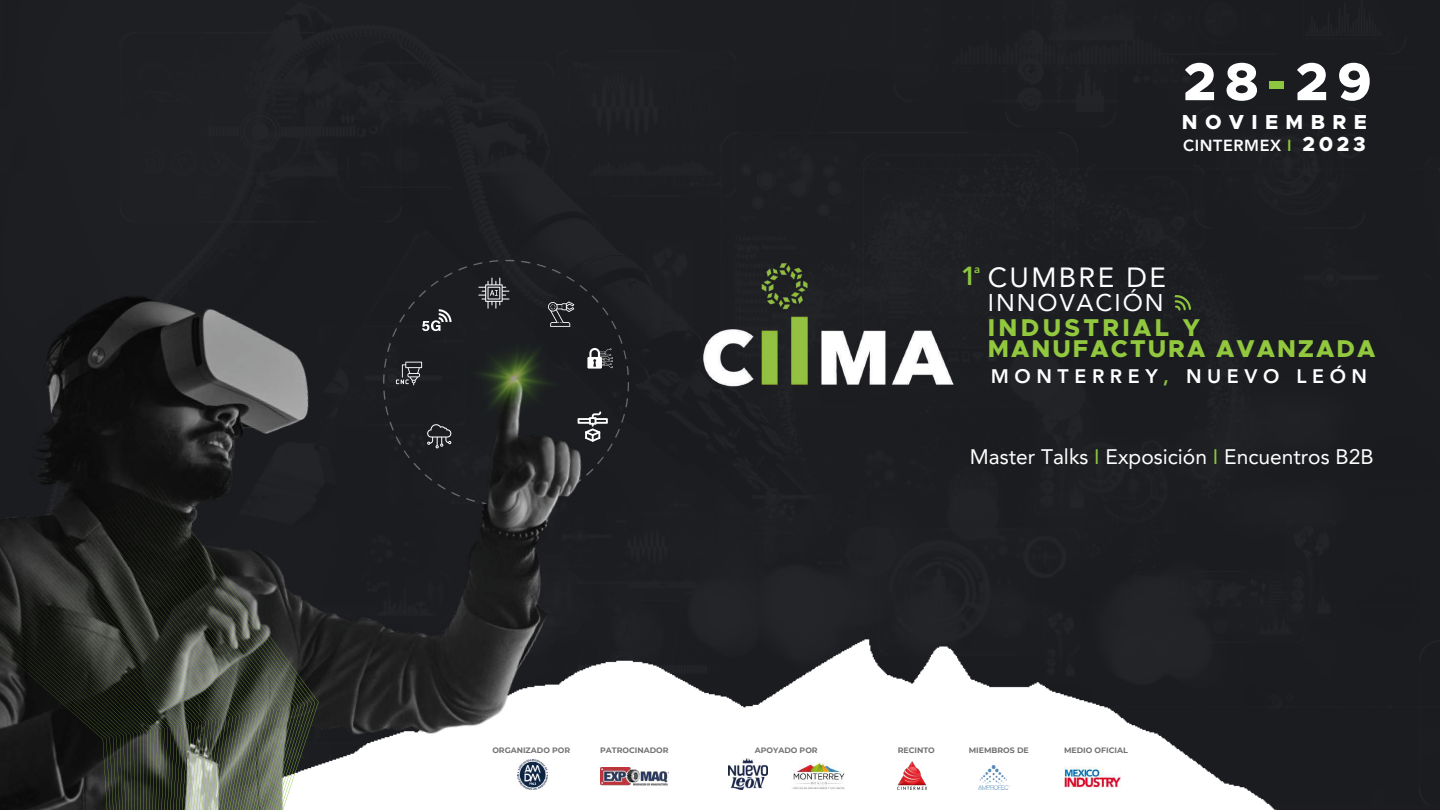
<style>
.page{position:relative;width:1440px;height:810px;background:#fff}
.page>*{position:absolute;margin:0;border:0;box-sizing:border-box;transform-origin:0 0}
.t1{font:800 53.5px "Metropolis";color:#fff}
.t2{font:27.7px "Avenir LT Pro";letter-spacing:.08em;color:#fff}
.t3{font:800 26.1px "Avenir LT Pro";color:#8dc63f}
.t4{font:800 24.4px "Metropolis";letter-spacing:.08em;color:#92c83e}
.t5{font:800 24.4px "Metropolis";letter-spacing:.135em;color:#92c83e}
.t6{font:24.1px "Avenir LT Pro";letter-spacing:.08em;color:#fff}
.t7{font:21px "Avenir LT Pro";color:#fff}
.t8{font:800 20.3px "Metropolis";letter-spacing:.36em;color:#fff}
.t9{font:800 19.6px "Avenir LT Pro";letter-spacing:.285em;color:#fff}
.t10{font:800 16.1px "Avenir LT Pro";letter-spacing:.04em;color:#fff}
.t11{font:800 11.2px "Avenir LT Pro";color:#8dc63f}
.t12{font:700 7.8px "Montserrat";color:#737373}
.s1{color:#8dc63e}
</style>
<div class="page">
<div style="left:0;top:0;width:1440px;height:804px;background:#1c1e21"></div>
<img style="left:626px;top:601px;width:748px;height:209px">
<img style="left:626px;top:768px;width:43px;height:18px">
<img style="left:1064px;top:766px;width:57px;height:21px">
<img style="left:978px;top:766px;width:32px;height:24px">
<img style="left:898px;top:761px;width:30px;height:29px">
<img style="left:791px;top:763px;width:56px;height:28px">
<img style="left:0;top:108px;width:626px;height:696px">
<svg style="left:0;top:448px;width:383px;height:362px;background:#323431"></svg>
<svg style="left:422px;top:309px;width:29px;height:22px"></svg>
<svg style="left:478px;top:278px;width:31px;height:30px"></svg>
<svg style="left:548px;top:301px;width:26px;height:26px"></svg>
<svg style="left:578px;top:411px;width:30px;height:30px"></svg>
<img style="left:451px;top:327px;width:127px;height:103px">
<svg style="left:396px;top:362px;width:26px;height:23px"></svg>
<svg style="left:427px;top:424px;width:24px;height:24px"></svg>
<svg style="left:587px;top:348px;width:26px;height:21px"></svg>
<svg style="left:1169px;top:292px;width:25px;height:24px"></svg>
<img style="left:728px;top:758px;width:39px;height:32px">
<img style="left:688px;top:260px;width:277px;height:151px">
<h1 class="t1" style="left:1183px;top:58px;width:190px">28<span class="s1">-</span>29</h1>
<h3 class="t8" style="left:1303px;top:135px;width:65px">2023</h3>
<h3 class="t8" style="left:1182px;top:113px;width:186px">NOVIEMBRE</h3>
<h3 class="t10" style="left:1183px;top:139px;width:110px">CINTERMEX <span class="s1">I</span></h3>
<h3 class="t3" style="left:961px;top:265px;width:17px">1</h3>
<h3 class="t11" style="left:974px;top:264px;width:8px">a</h3>
<h2 class="t2" style="left:988px;top:267px;width:179px">CUMBRE DE</h2>
<h3 class="t6" style="left:988px;top:293px;width:177px">INNOVACIÓN</h3>
<h3 class="t5" style="left:988px;top:317px;width:213px">INDUSTRIAL Y</h3>
<h3 class="t4" style="left:988px;top:338px;width:389px">MANUFACTURA AVANZADA</h3>
<h3 class="t9" style="left:991px;top:368px;width:378px">MONTERREY<span class="s1">,</span> NUEVO LEÓN</h3>
<h3 class="t7" style="left:970px;top:448px;width:405px">Master Talks <span class="s1">I</span> Exposición <span class="s1">I</span> Encuentros B2B</h3>
<p class="t12" style="left:492px;top:745px;width:79px">ORGANIZADO POR</p>
<p class="t12" style="left:600px;top:745px;width:70px">PATROCINADOR</p>
<p class="t12" style="left:755px;top:745px;width:65px">APOYADO POR</p>
<p class="t12" style="left:898px;top:745px;width:39px">RECINTO</p>
<p class="t12" style="left:969px;top:745px;width:62px">MIEMBROS DE</p>
<p class="t12" style="left:1064px;top:745px;width:65px">MEDIO OFICIAL</p>
</div>
